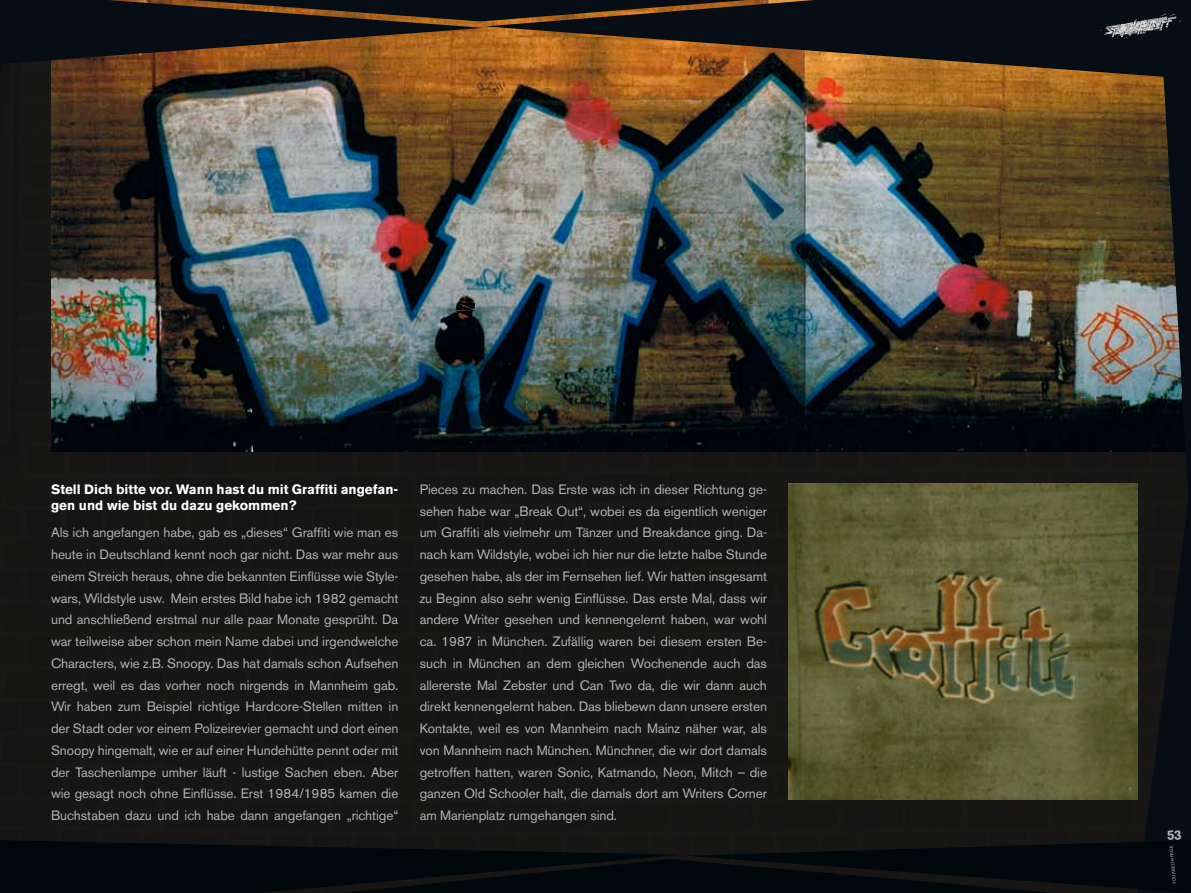
<style>
.page{position:relative;width:1191px;height:893px;background:#fff}
.page>*{position:absolute;margin:0;border:0;box-sizing:border-box;transform-origin:0 0}
.t1{font:13.5px/21.8px "Akzidenz Grotesk BE";letter-spacing:-.005em;color:#b0b2b2;text-align:justify}
.t2{font:700 13.5px/15.8px "Akzidenz Grotesk BE";color:#fff}
.t3{font:4.5px "Akzidenz Grotesk BE";color:#afb0b0}
</style>
<div class="page">
<img style="left:0;top:0;width:1191px;height:893px">
<p class="t2" style="left:51px;top:481px;width:349px">Stell Dich bitte vor. Wann hast du mit Graffiti angefan&shy;gen und wie bist du dazu gekommen?</p>
<p class="t1" style="left:51px;top:522px;width:349px">Als ich angefangen habe, gab es „dieses“ Graffiti wie man es heute in Deutschland kennt noch gar nicht. Das war mehr aus einem Streich heraus, ohne die bekannten Einflüsse wie Style&shy;wars, Wildstyle usw. Mein erstes Bild habe ich 1982 gemacht und anschließend erstmal nur alle paar Monate gesprüht. Da war teilweise aber schon mein Name dabei und irgendwelche Characters, wie z.B. Snoopy. Das hat damals schon Aufsehen erregt, weil es das vorher noch nirgends in Mannheim gab.<br>Wir haben zum Beispiel richtige Hardcore-Stellen mitten in der Stadt oder vor einem Polizeirevier gemacht und dort einen Snoopy hingemalt, wie er auf einer Hundehütte pennt oder mit der Taschenlampe umher läuft - lustige Sachen eben. Aber wie gesagt noch ohne Einflüsse. Erst 1984/1985 kamen die Buchstaben dazu und ich habe dann angefangen „richtige“</p>
<p class="t1" style="left:420px;top:478px;width:349px">Pieces zu machen. Das Erste was ich in dieser Richtung ge&shy;sehen habe war „Break Out“, wobei es da eigentlich weniger um Graffiti als vielmehr um Tänzer und Breakdance ging. Da&shy;nach kam Wildstyle, wobei ich hier nur die letzte halbe Stunde gesehen habe, als der im Fernsehen lief. Wir hatten insgesamt zu Beginn also sehr wenig Einflüsse. Das erste Mal, dass wir andere Writer gesehen und kennengelernt haben, war wohl ca. 1987 in München. Zufällig waren bei diesem ersten Be&shy;such in München an dem gleichen Wochenende auch das allererste Mal Zebster und Can Two da, die wir dann auch direkt kennengelernt haben. Das bliebewn dann unsere ersten Kontakte, weil es von Mannheim nach Mainz näher war, als von Mannheim nach München. Münchner, die wir dort damals getroffen hatten, waren Sonic, Katmando, Neon, Mitch – die ganzen Old Schooler halt, die damals dort am Writers Corner am Marienplatz rumgehangen sind.</p>
<p class="t3" style="left:1171px;top:884px;width:40px;rotate:-95deg">YOU ARE ON PAGE</p>
</div>
